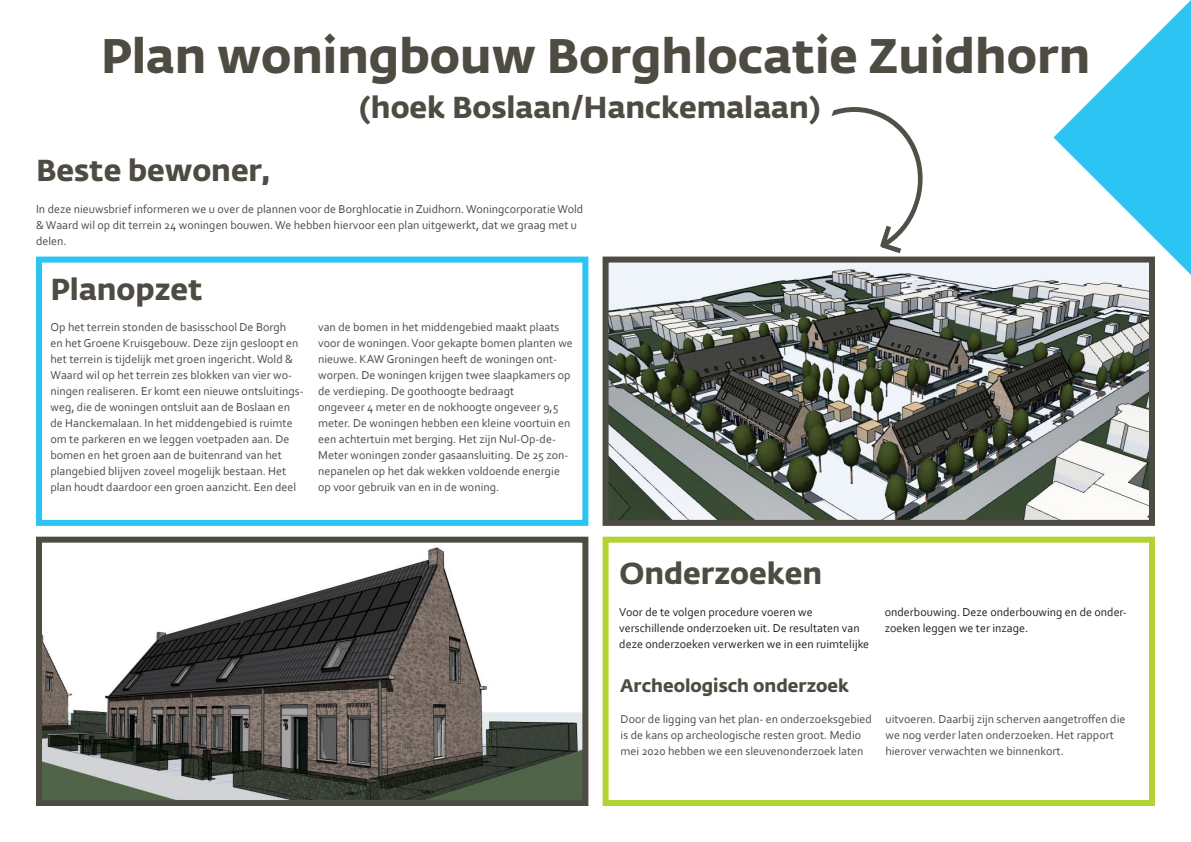
<style>
.page{position:relative;width:1191px;height:842px;background:#fff}
.page>*{position:absolute;margin:0;border:0;box-sizing:border-box;transform-origin:0 0}
.t1{font:700 48px "Fedra Sans Std";color:#4e4b43}
.t2{font:700 30px "Fedra Sans Std";color:#4e4b43}
.t3{font:700 18px "Fedra Sans Std";color:#4e4b43}
.t4{font:12px/16px "Corbel";color:#4e4b43}
.t5{font:12px/16px "Corbel";color:#231f20}
</style>
<div class="page">
<div style="left:602px;top:537px;width:553px;height:269px;background:#fff;border:6px solid #b3d234"></div>
<svg style="left:1053px;top:0;width:138px;height:275px"></svg>
<div style="left:36px;top:257px;width:552px;height:269px;background:#fff;border:6px solid #2bc4f3"></div>
<img style="left:609px;top:264px;width:539px;height:255px">
<div style="left:602px;top:257px;width:553px;height:269px;border:6px solid #4e4b43"></div>
<svg style="left:831px;top:107px;width:92px;height:147px"></svg>
<img style="left:43px;top:547px;width:538px;height:252px">
<div style="left:36px;top:537px;width:552px;height:269px;border:6px solid #4e4b43"></div>
<p class="t1" style="left:101px;top:26px;width:991px">Plan woningbouw Borghlocatie Zuidhorn</p>
<p class="t2" style="left:359px;top:88px;width:462px">(hoek Boslaan/Hanckemalaan)</p>
<p class="t2" style="left:36px;top:151px;width:236px">Beste bewoner,</p>
<p class="t4" style="left:36px;top:201px;width:549px">In deze nieuwsbrief informeren we u over de plannen voor de Borghlocatie in Zuidhorn. Woningcorporatie Wold &amp; Waard wil op dit terrein 24 woningen bouwen. We hebben hiervoor een plan uitgewerkt, dat we graag met u delen.</p>
<p class="t2" style="left:50px;top:270px;width:154px">Planopzet</p>
<p class="t4" style="left:50px;top:318px;width:255px">Op het terrein stonden de basisschool De Borgh<br>en het Groene Kruisgebouw. Deze zijn gesloopt en het terrein is tijdelijk met groen ingericht. Wold &amp; Waard wil op het terrein zes blokken van vier wo&shy;ningen realiseren. Er komt een nieuwe ontsluitings&shy;weg, die de woningen ontsluit aan de Boslaan en de Hanckemalaan. In het middengebied is ruimte om te parkeren en we leggen voetpaden aan. De bomen en het groen aan de buitenrand van het plangebied blijven zoveel mogelijk bestaan. Het plan houdt daardoor een groen aanzicht. Een deel</p>
<p class="t4" style="left:318px;top:318px;width:256px">van de bomen in het middengebied maakt plaats voor de woningen. Voor gekapte bomen planten we nieuwe. KAW Groningen heeft de woningen ont&shy;worpen. De woningen krijgen twee slaapkamers op de verdieping. De goothoogte bedraagt</p>
<p class="t4" style="left:318px;top:398px;width:254px">ongeveer 4 meter en de nokhoogte ongeveer 9,5 meter. De woningen hebben een kleine voortuin en een achtertuin met berging. Het zijn Nul-Op-de-Meter woningen zonder gasaansluiting. De 25 zon&shy;nepanelen op het dak wekken voldoende energie op voor gebruik van en in de woning.</p>
<p class="t2" style="left:619px;top:554px;width:204px">Onderzoeken</p>
<p class="t5" style="left:619px;top:603px;width:195px">Voor de te volgen procedure voeren we</p>
<p class="t5" style="left:619px;top:619px;width:251px">verschillende onderzoeken uit. De resultaten van deze onderzoeken verwerken we in een ruimtelijke</p>
<p class="t5" style="left:884px;top:603px;width:244px">onderbouwing. Deze onderbouwing en de onder&shy;zoeken leggen we ter inzage.</p>
<p class="t3" style="left:620px;top:674px;width:230px">Archeologisch onderzoek</p>
<p class="t4" style="left:620px;top:710px;width:253px">Door de ligging van het plan- en onderzoeksgebied is de kans op archeologische resten groot. Medio mei 2020 hebben we een sleuvenonderzoek laten</p>
<p class="t4" style="left:885px;top:710px;width:241px">uitvoeren. Daarbij zijn scherven aangetroffen die we nog verder laten onderzoeken. Het rapport hierover verwachten we binnenkort.</p>
</div>
